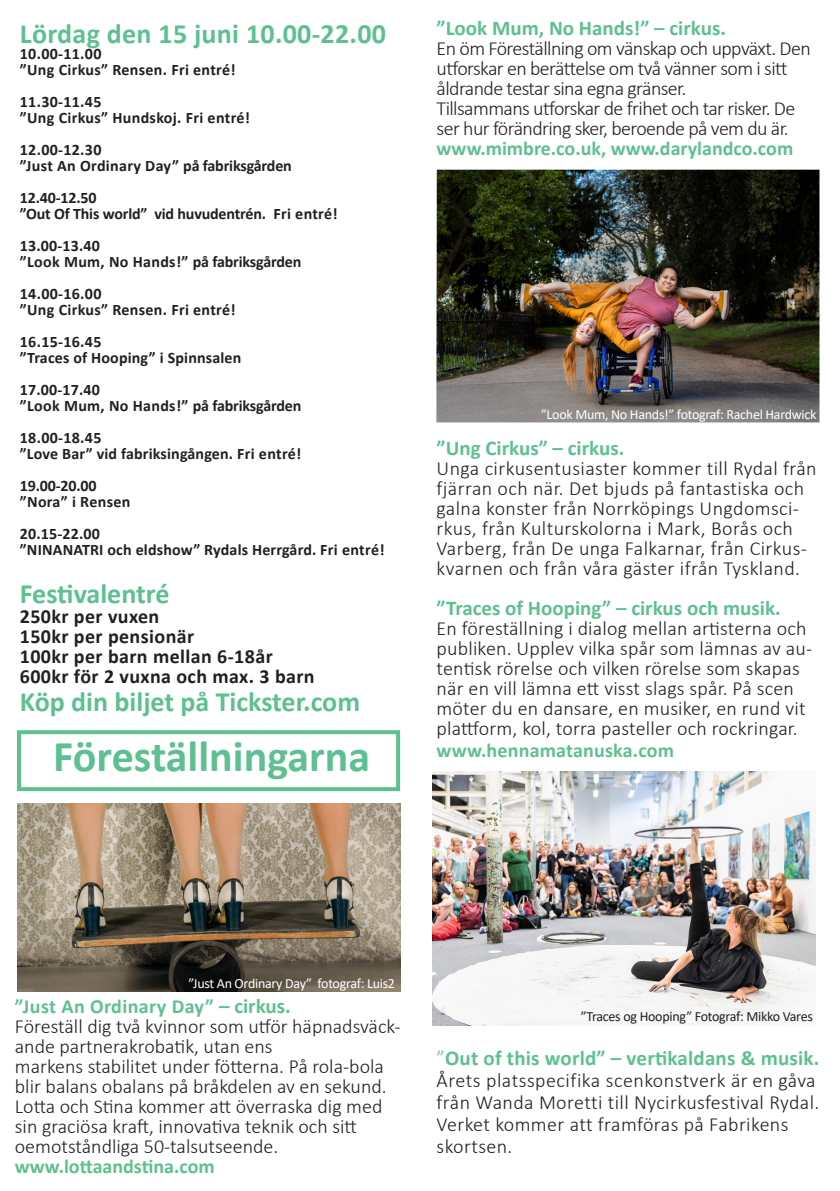
<style>
.page{position:relative;width:840px;height:1191px;background:#fff}
.page>*{position:absolute;margin:0;border:0;box-sizing:border-box;transform-origin:0 0}
.t1{font:700 44px "Calibri";color:#5ec090}
.t2{font:700 28px "Calibri";color:#5ec090}
.t3{font:700 21px "Calibri";color:#5ec090}
.t4{font:300 20px/20px "Calibri";color:#231f20}
.t5{font:300 20px/20px "Calibri";letter-spacing:.02em;color:#231f20}
.t6{font:300 20px/20px "Calibri";letter-spacing:-.03em;color:#231f20}
.t7{font:700 20px/20px "Calibri";letter-spacing:.02em;color:#231f20}
.t8{font:700 20px "Calibri";letter-spacing:.01em;color:#5ec090}
.t9{font:700 16px/16px "Calibri";letter-spacing:.01em;color:#231f20}
.t10{font:700 16px/16px "Calibri";letter-spacing:-.01em;color:#231f20}
.t11{font:14px "Calibri";letter-spacing:-.02em;color:#fff}
.t12{font:14px "Calibri";letter-spacing:-.02em;color:#231f20}
.s1{font-weight:700;color:#5ec090}
.s2{font-weight:700;font-size:21px;color:#5ec090}
.s3{font-weight:300}
</style>
<div class="page">
<img style="left:436px;top:170px;width:383px;height:252px">
<div style="left:17px;top:730px;width:383px;height:61px;border:4px solid #5ec090"></div>
<img style="left:17px;top:804px;width:383px;height:187px">
<img style="left:432px;top:771px;width:383px;height:254px">
<p class="t2" style="left:20px;top:13px;width:367px">Lördag den 15 juni 10.00-22.00</p>
<p class="t9" style="left:20px;top:45px;width:217px">10.00-11.00<br>”Ung Cirkus” Rensen. Fri entré!</p>
<p class="t9" style="left:20px;top:93px;width:231px">11.30-11.45<br>”Ung Cirkus” Hundskoj. Fri entré!</p>
<p class="t9" style="left:20px;top:141px;width:273px">12.00-12.30<br>”Just An Ordinary Day” på fabriksgården</p>
<p class="t10" style="left:20px;top:189px;width:319px">12.40-12.50<br>”Out Of This world” vid huvudentrén. Fri entré!</p>
<p class="t9" style="left:20px;top:237px;width:283px">13.00-13.40<br>”Look Mum, No Hands!” på fabriksgården</p>
<p class="t9" style="left:20px;top:285px;width:217px">14.00-16.00<br>”Ung Cirkus” Rensen. Fri entré!</p>
<p class="t9" style="left:20px;top:333px;width:223px">16.15-16.45<br>”Traces of Hooping” i Spinnsalen</p>
<p class="t9" style="left:20px;top:381px;width:283px">17.00-17.40<br>”Look Mum, No Hands!” på fabriksgården</p>
<p class="t9" style="left:20px;top:429px;width:283px">18.00-18.45<br>”Love Bar” vid fabriksingången. Fri entré!</p>
<p class="t9" style="left:20px;top:477px;width:112px">19.00-20.00 ”Nora” i Rensen</p>
<p class="t9" style="left:20px;top:525px;width:366px">20.15-22.00<br>”NINANATRI och eldshow” Rydals Herrgård. Fri entré!</p>
<p class="t2" style="left:20px;top:573px;width:151px">Festivalentré</p>
<p class="t7" style="left:20px;top:606px;width:296px">250kr per vuxen<br>150kr per pensionär<br>100kr per barn mellan 6-18år<br>600kr för 2 vuxna och max. 3 barn</p>
<p class="t2" style="left:20px;top:681px;width:341px">Köp din biljet på Tickster.com</p>
<p class="t1" style="left:53px;top:725px;width:318px">Föreställningarna</p>
<p class="t3" style="left:436px;top:13px;width:291px">”Look Mum, No Hands!” – cirkus.</p>
<p class="t6" style="left:436px;top:38px;width:375px">En öm Föreställning om vänskap och uppväxt. Den utforskar en berättelse om två vänner som i sitt åldrande testar sina egna gränser.<br>Tillsammans utforskar de frihet och tar risker. De ser hur förändring sker, beroende på vem du är. <span class="s1">www.mimbre.co.uk, www.darylandco.com</span></p>
<p class="t11" style="left:540px;top:405px;width:277px">”Look Mum, No Hands!” fotograf: Rachel Hardwick</p>
<p class="t3" style="left:436px;top:433px;width:189px">”Ung Cirkus” – cirkus.</p>
<p class="t5" style="left:436px;top:458px;width:381px">Unga cirkusentusiaster kommer till Rydal från fjärran och när. Det bjuds på fantastiska och galna konster från Norrköpings Ungdomsci&shy;rkus, från Kulturskolorna i Mark, Borås och Varberg, från De unga Falkarnar, från Cirkus&shy;kvarnen och från våra gäster ifrån Tyskland.</p>
<p class="t3" style="left:436px;top:593px;width:345px">”Traces of Hooping” – cirkus och musik.</p>
<p class="t4" style="left:436px;top:618px;width:377px">En föreställning i dialog mellan artisterna och publiken. Upplev vilka spår som lämnas av au&shy;tentisk rörelse och vilken rörelse som skapas när en vill lämna ett visst slags spår. På scen möter du en dansare, en musiker, en rund vit plattform, kol, torra pasteller och rockringar.</p>
<p class="t8" style="left:436px;top:736px;width:239px">www.hennamatanuska.com</p>
<p class="t11" style="left:188px;top:973px;width:208px">”Just An Ordinary Day” fotograf: Luis2</p>
<p class="t4" style="left:15px;top:996px;width:387px"><span class="s1">”Just An Ordinary Day”</span> <span class="s2">– cirkus.<br></span>Föreställ dig två kvinnor som utför häpnadsväck&shy;ande partnerakrobatik, utan ens<br>markens stabilitet under fötterna. På rola-bola blir balans obalans på bråkdelen av en sekund.<br>Lotta och Stina kommer att överraska dig med sin graciösa kraft, innovativa teknik och sitt oemotståndliga 50-talsutseende. <span class="s1">www.lottaandstina.com</span></p>
<p class="t12" style="left:580px;top:1006px;width:233px">”Traces og Hooping” Fotograf: Mikko Vares</p>
<p class="t3" style="left:436px;top:1043px;width:384px"><span class="s3">”</span>Out of this world” – vertikaldans &amp; musik.</p>
<p class="t5" style="left:436px;top:1069px;width:384px;line-height:22px">Årets platsspecifika scenkonstverk är en gåva från Wanda Moretti till Nycirkusfestival Rydal.<br>Verket kommer att framföras på Fabrikens skortsen.</p>
</div>
